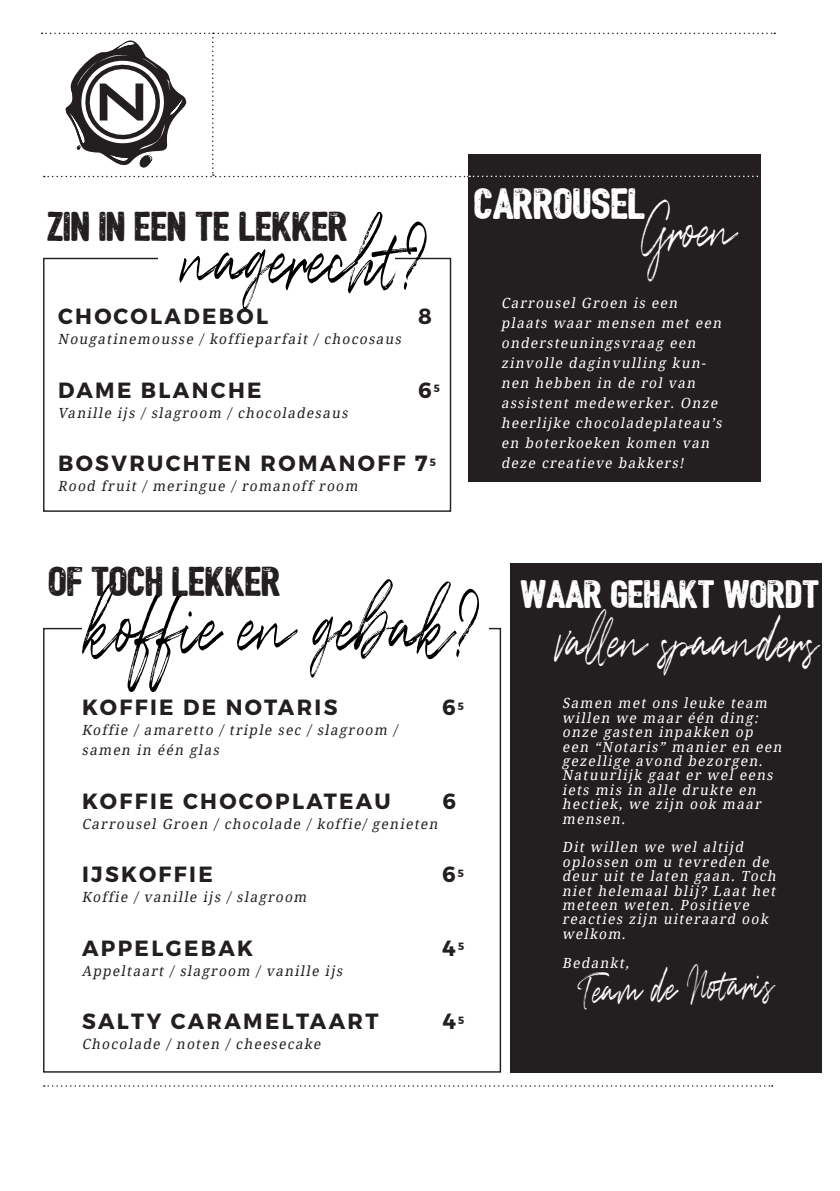
<style>
.page{position:relative;width:840px;height:1191px;background:#fff}
.page>*{position:absolute;margin:0;border:0;box-sizing:border-box;transform-origin:0 0}
.t1{font:100px "Quentin";color:#000;scale:.52 1}
.t2{font:68px "Quentin";color:#fff;scale:.52 1}
.t3{font:51.8px "Quentin";color:#fff;scale:.52 1}
.t4{font:42px "Bushcraft distress";color:#fff}
.t5{font:40px "Bushcraft distress";color:#231f20}
.t6{font:38px "Bushcraft distress";color:#fff}
.t7{font:700 22px "Montserrat";letter-spacing:.11em;color:#231f20}
.t8{font:italic 14px/14.4px "Noto Serif";letter-spacing:.1em;color:#fff}
.t9{font:italic 14px/20px "Noto Serif";letter-spacing:.1em;color:#231f20}
</style>
<div class="page">
<div style="left:468px;top:154px;width:292px;height:328px;background:#231f20"></div>
<svg style="left:42px;top:33px;width:732px;height:144px"></svg>
<div style="left:43px;top:258px;width:408px;height:254px;border:1px solid #231f20"></div>
<div style="left:158px;top:217px;width:236px;height:86px;background:#fff"></div>
<div style="left:510px;top:563px;width:311px;height:509px;background:#231f20"></div>
<svg style="left:44px;top:1085px;width:728px;height:1px"></svg>
<h3 class="t5" style="left:47px;top:204px;width:302px">ZIN IN EEN TE LEKKER</h3>
<h1 class="t1" style="left:181px;top:190px;width:475px">nagerecht?</h1>
<h3 class="t7" style="left:58px;top:303px;width:211px">CHOCOLADEBOL</h3>
<h3 class="t7" style="left:418px;top:303px;width:15px">8</h3>
<p class="t9" style="left:58px;top:329px;width:347px">Nougatinemousse / koffieparfait / chocosaus</p>
<h3 class="t7" style="left:58px;top:376px;width:205px">DAME BLANCHE</h3>
<h3 class="t7" style="left:418px;top:376px;width:23px">6<sup>5</sup></h3>
<p class="t9" style="left:58px;top:402px;width:294px">Vanille ij s / slagroom / chocoladesaus</p>
<h3 class="t7" style="left:58px;top:450px;width:379px">BOSVRUCHTEN ROMANOFF 7<sup>5</sup></h3>
<p class="t9" style="left:58px;top:476px;width:304px">Rood fruit / meringue / romanoff room</p>
<h3 class="t4" style="left:474px;top:180px;width:173px">CARROUSEL</h3>
<h2 class="t2" style="left:641px;top:183px;width:184px">Groen</h2>
<p class="t8" style="left:501px;top:292px;width:225px;line-height:20px">Carrousel Groen is een plaats waar mensen met een ondersteuningsvraag een zinvolle daginvulling kun&shy;nen hebben in de rol van assistent medewerker. Onze heerlijke chocoladeplateau’s en boterkoeken komen van deze creatieve bakkers!</p>
<h3 class="t5" style="left:49px;top:559px;width:234px">OF TOCH LEKKER</h3>
<h1 class="t1" style="left:87px;top:557px;width:757px">koffie en gebak?</h1>
<h3 class="t7" style="left:82px;top:694px;width:257px">KOFFIE DE NOTARIS</h3>
<h3 class="t7" style="left:442px;top:694px;width:23px">6<sup>5</sup></h3>
<p class="t9" style="left:82px;top:720px;width:320px">Koffie / amaretto / triple sec / slagroom / samen in één glas</p>
<h3 class="t7" style="left:82px;top:787px;width:310px">KOFFIE CHOCOPLATEAU</h3>
<h3 class="t7" style="left:442px;top:787px;width:15px">6</h3>
<p class="t9" style="left:82px;top:813px;width:360px">Carrousel Groen / chocolade / koffie/ genieten</p>
<h3 class="t7" style="left:82px;top:860px;width:132px">IJSKOFFIE</h3>
<h3 class="t7" style="left:442px;top:860px;width:23px">6<sup>5</sup></h3>
<p class="t9" style="left:82px;top:886px;width:229px">Koffie / vanille ij s / slagroom</p>
<h3 class="t7" style="left:82px;top:934px;width:173px">APPELGEBAK</h3>
<h3 class="t7" style="left:442px;top:934px;width:23px">4<sup>5</sup></h3>
<p class="t9" style="left:82px;top:960px;width:265px">Appeltaart / slagroom / vanille ij s</p>
<h3 class="t7" style="left:82px;top:1007px;width:298px">SALTY CARAMELTAART</h3>
<h3 class="t7" style="left:442px;top:1007px;width:23px">4<sup>5</sup></h3>
<p class="t9" style="left:82px;top:1033px;width:243px">Chocolade / noten / cheesecake</p>
<h3 class="t6" style="left:520px;top:573px;width:300px">WAAR GEHAKT WORDT</h3>
<h2 class="t2" style="left:555px;top:594px;width:505px">vallen spaanders</h2>
<p class="t8" style="left:562px;top:695px;width:224px">Samen met ons leuke team willen we maar één ding: onze gasten inpakken op een “Notaris” manier en een gezellige avond bezorgen.<br>Natuurlijk gaat er wel eens iets mis in alle drukte en hectiek, we zijn ook maar mensen.</p>
<p class="t8" style="left:562px;top:839px;width:218px">Dit willen we wel altij d oplossen om u tevreden de deur uit te laten gaan. Toch niet helemaal blij ? Laat het meteen weten. Positieve reacties zijn uiteraard ook welkom.</p>
<p class="t8" style="left:562px;top:955px;width:71px">Bedankt,</p>
<h3 class="t3" style="left:576px;top:954px;width:378px;rotate:-2deg">Team de Notaris</h3>
</div>
